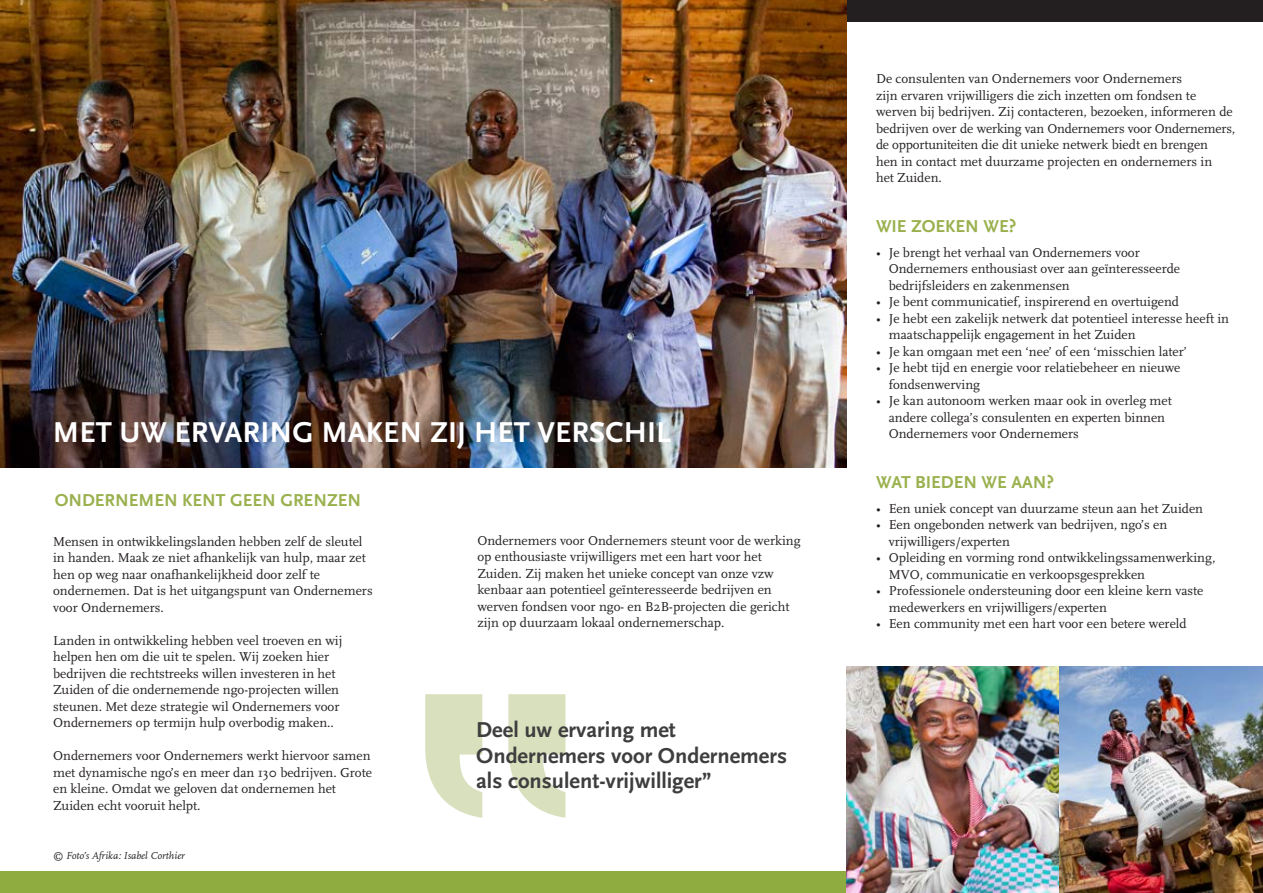
<style>
.page{position:relative;width:1263px;height:893px;background:#fff}
.page>*{position:absolute;margin:0;border:0;box-sizing:border-box;transform-origin:0 0}
.t1{font:700 30px "Scala Sans";letter-spacing:.005em;color:#fff}
.t2{font:700 22.5px "Scala Sans";color:#3e3e3f}
.t3{font:700 18px "Scala Sans";color:#9ab14e}
.t4{font:13.5px/16.5px "Scala";color:#231f20}
.t5{font:italic 10.5px "Scala";color:#231f20}
</style>
<div class="page">
<div style="left:0;top:872px;width:1263px;height:21px;background:#8fac41"></div>
<div style="left:0;top:0;width:1263px;height:21px;background:#231f20"></div>
<img style="left:0;top:0;width:846px;height:468px">
<img style="left:846px;top:666px;width:417px;height:227px">
<svg style="left:425px;top:694px;width:140px;height:124px"></svg>
<p class="t1" style="left:53px;top:416px;width:620px">MET UW ERVARING MAKEN ZIJ HET VERSCHIL</p>
<p class="t3" style="left:55px;top:491px;width:308px">ONDERNEMEN KENT GEEN GRENZEN</p>
<p class="t4" style="left:53px;top:533px;width:321px">Mensen in ontwikkelingslanden hebben zelf de sleutel in handen. Maak ze niet afhankelijk van hulp, maar zet hen op weg naar onafhankelijkheid door zelf te ondernemen. Dat is het uitgangspunt van Ondernemers voor Ondernemers.</p>
<p class="t4" style="left:53px;top:632px;width:291px">Landen in ontwikkeling hebben veel troeven en wij helpen hen om die uit te spelen. Wij zoeken hier bedrijven die rechtstreeks willen investeren in het Zuiden of die ondernemende ngo-projecten willen steunen. Met deze strategie wil Ondernemers voor Ondernemers op termijn hulp overbodig maken..</p>
<p class="t4" style="left:53px;top:748px;width:320px">Ondernemers voor Ondernemers werkt hiervoor samen met dynamische ngo’s en meer dan 130 bedrijven. Grote en kleine. Omdat we geloven dat ondernemen het Zuiden echt vooruit helpt.</p>
<p class="t5" style="left:53px;top:850px;width:133px">© Foto’s Afrika: Isabel Corthier</p>
<p class="t4" style="left:477px;top:532px;width:325px">Ondernemers voor Ondernemers steunt voor de werking op enthousiaste vrijwilligers met een hart voor het Zuiden. Zij maken het unieke concept van onze vzw kenbaar aan potentieel geïnteresseerde bedrijven en werven fondsen voor ngo- en B2B-projecten die gericht zijn op duurzaam lokaal ondernemerschap.</p>
<p class="t2" style="left:476px;top:718px;width:201px">Deel uw ervaring met</p>
<p class="t2" style="left:476px;top:743px;width:312px">Ondernemers voor Ondernemers</p>
<p class="t2" style="left:476px;top:768px;width:237px">als consulent-vrijwilliger”</p>
<p class="t4" style="left:876px;top:71px;width:308px">De consulenten van Ondernemers voor Ondernemers</p>
<p class="t4" style="left:876px;top:87px;width:322px">zijn ervaren vrijwilligers die zich inzetten om fondsen te</p>
<p class="t4" style="left:876px;top:104px;width:361px">werven bij bedrijven. Zij contacteren, bezoeken, informeren de bedrijven over de werking van Ondernemers voor Ondernemers, de opportuniteiten die dit unieke netwerk biedt en brengen</p>
<p class="t4" style="left:876px;top:153px;width:338px">hen in contact met duurzame projecten en ondernemers in</p>
<p class="t4" style="left:876px;top:170px;width:67px">het Zuiden.</p>
<p class="t3" style="left:876px;top:216px;width:142px">WIE ZOEKEN WE?</p>
<p class="t4" style="left:889px;top:245px;width:293px;text-indent:-13px">• Je brengt het verhaal van Ondernemers voor<br>Ondernemers enthousiast over aan geïnteresseerde bedrijfsleiders en zakenmensen</p>
<p class="t4" style="left:876px;top:294px;width:305px">• Je bent communicatief, inspirerend en overtuigend</p>
<p class="t4" style="left:889px;top:311px;width:342px;text-indent:-13px">• Je hebt een zakelijk netwerk dat potentieel interesse heeft in maatschappelijk engagement in het Zuiden</p>
<p class="t4" style="left:876px;top:344px;width:312px">• Je kan omgaan met een ‘nee’ of een ‘misschien later’</p>
<p class="t4" style="left:889px;top:360px;width:293px;text-indent:-13px">• Je hebt tijd en energie voor relatiebeheer en nieuwe fondsenwerving</p>
<p class="t4" style="left:876px;top:393px;width:297px">• Je kan autonoom werken maar ook in overleg met</p>
<p class="t4" style="left:889px;top:410px;width:278px">andere collega’s consulenten en experten binnen</p>
<p class="t4" style="left:889px;top:426px;width:192px">Ondernemers voor Ondernemers</p>
<p class="t3" style="left:876px;top:472px;width:179px">WAT BIEDEN WE AAN?</p>
<p class="t4" style="left:876px;top:501px;width:329px">• Een uniek concept van duurzame steun aan het Zuiden</p>
<p class="t4" style="left:876px;top:517px;width:293px">• Een ongebonden netwerk van bedrijven, ngo’s en</p>
<p class="t4" style="left:889px;top:534px;width:123px">vrijwilligers/experten</p>
<p class="t4" style="left:876px;top:550px;width:341px">• Opleiding en vorming rond ontwikkelingssamenwerking,</p>
<p class="t4" style="left:889px;top:567px;width:258px">MVO, communicatie en verkoopsgesprekken</p>
<p class="t4" style="left:889px;top:583px;width:316px;text-indent:-13px">• Professionele ondersteuning door een kleine kern vaste medewerkers en vrijwilligers/experten</p>
<p class="t4" style="left:876px;top:616px;width:312px">• Een community met een hart voor een betere wereld</p>
</div>
